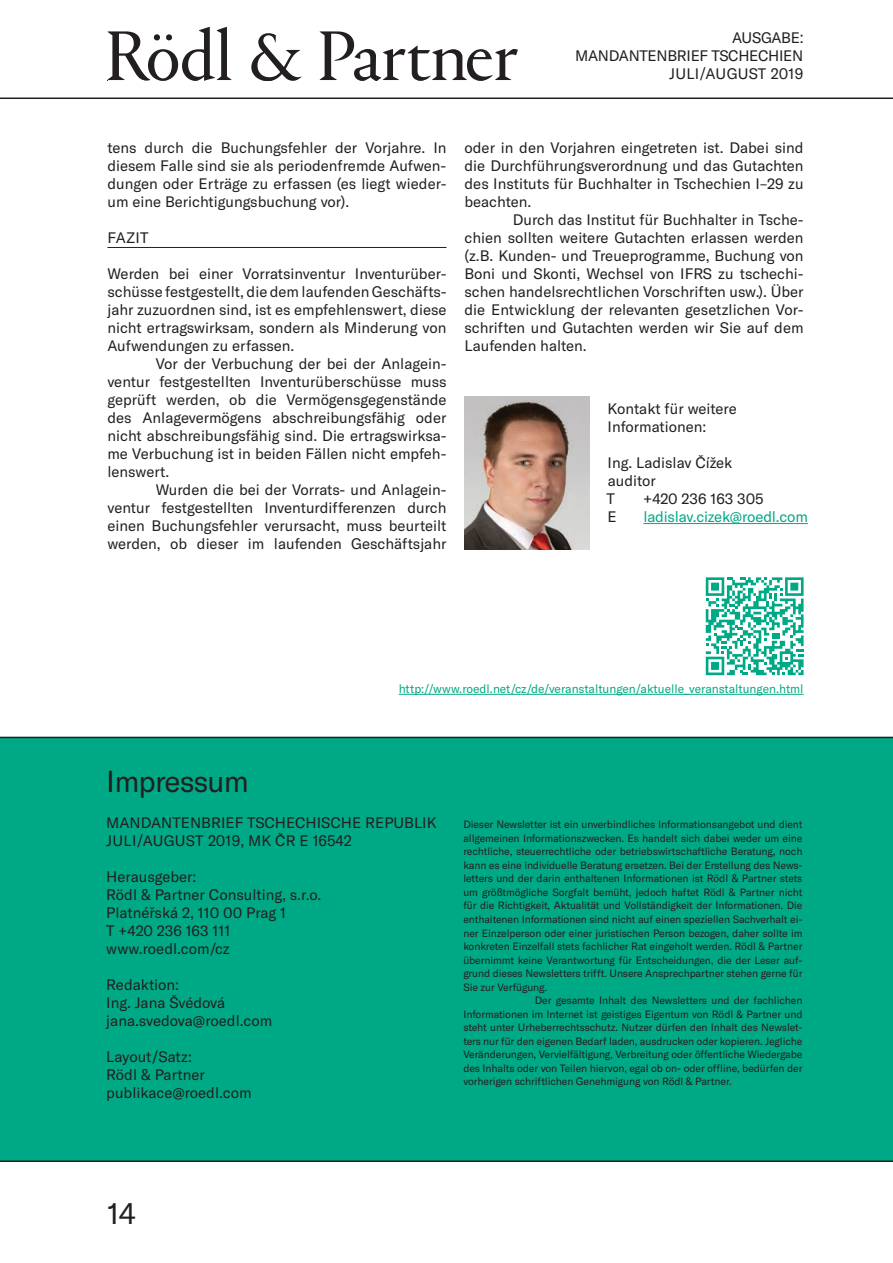
<style>
.page{position:relative;width:893px;height:1263px;background:#fff}
.page>*{position:absolute;margin:0;border:0;box-sizing:border-box;transform-origin:0 0}
.t1{font:30px "GT America";color:#231f20}
.t2{font:15px/18px "GT America";color:#231f20}
.t3{font:15px/18px "GT America";letter-spacing:-.02em;color:#231f20;text-align:right}
.t4{font:15px "GT America";color:#00a985}
.t5{font:12px "GT America";letter-spacing:-.015em;color:#00a985}
.t6{font:10.5px "GT America";letter-spacing:-.01em;color:#231f20}
</style>
<div class="page">
<div style="left:0;top:738px;width:893px;height:424px;background:#00a985"></div>
<hr style="left:0;top:98px;width:893px;height:1px;background:#231f20">
<svg style="left:107px;top:27px;width:411px;height:54px"></svg>
<hr style="left:0;top:1160px;width:893px;height:2px;background:#231f20">
<hr style="left:0;top:737px;width:893px;height:1px;background:#231f20">
<svg style="left:706px;top:577px;width:98px;height:98px"></svg>
<img style="left:464px;top:396px;width:125px;height:153px">
<hr style="left:643px;top:523px;width:165px;height:1px;background:#00a985">
<hr style="left:107px;top:247px;width:339px;height:1px;background:#231f20">
<hr style="left:399px;top:694px;width:405px;height:1px;background:#00a985">
<p class="t3" style="left:575px;top:29px;width:230px">ausgabe:<br>mandantenbrief tschechien juli/aug ust 2019</p>
<p class="t2" style="left:107px;top:139px;width:341px;text-align:justify">tens durch die Buchungsfehler der Vorjahre. I n diesem Falle sind sie als periodenfremde Aufwen&shy;dungen oder E rträge zu erfassen (es liegt wieder&shy;um eine Berichtigungsbuchung vor).</p>
<p class="t2" style="left:107px;top:229px;width:43px">Fazit</p>
<p class="t2" style="left:107px;top:265px;width:341px;text-align:justify">Werden bei einer Vorratsinventur I nventurüber&shy;schüsse festgestellt, die dem laufenden Geschäfts&shy;jahr zuzuordnen sind, ist es empfehlenswert, diese nicht ertragswirksam, sondern als M inderung von Aufwendungen zu erfassen.</p>
<p class="t2" style="left:107px;top:355px;width:341px;text-indent:48px">Vor der Verbuchung der bei der Anlagein&shy;ventur festgestellten I nventurüberschüsse muss geprüft werden, ob die Vermögensgegenstände des Anlagevermögens abschreibungsfähig oder nicht abschreibungsfähig sind. Die ertragswirksa&shy;me Verbuchung ist in beiden Fällen nicht empfeh&shy;lenswert.<br>W</p>
<p class="t2" style="left:107px;top:481px;width:341px;text-align:justify;text-indent:61px">urden die bei der Vorrats- und Anlagein&shy;ventur festgestellten I nventurdifferenzen durch einen Buchungsfehler verursacht, muss beurteilt werden, ob dieser im laufenden Geschäftsjahr</p>
<p class="t2" style="left:464px;top:139px;width:341px">oder in den Vorjahren eingetreten ist. Dabei sind die Durchführungsverordnung und das Gutachten des I nstituts für Buchhalter in Tschechien I –29 zu beachten.<br>D</p>
<p class="t2" style="left:465px;top:211px;width:341px;text-align:justify;text-indent:59px">urch das I nstitut für Buchhalter in Tsche&shy;chien sollten weitere Gutachten erlassen werden (z.B. Kunden- und Treueprogramme, Buchung von Boni und Skonti, Wechsel von IFRS</p>
<p class="t2" style="left:464px;top:265px;width:341px;text-align:justify;text-indent:254px">zu tschechi&shy;schen handelsrechtlichen Vorschriften usw.). Über die Entwicklung der relevanten gesetzlichen Vor&shy;schriften und Gutachten werden wir Sie auf dem Laufenden halten.</p>
<p class="t2" style="left:608px;top:400px;width:131px">Kontakt für weitere<br>I nformationen:</p>
<p class="t2" style="left:607px;top:454px;width:127px">I ng. Ladislav Čížek auditor<br>T</p>
<p class="t2" style="left:643px;top:490px;width:122px">+420 236 163 305</p>
<p class="t2" style="left:608px;top:508px;width:5px">E</p>
<p class="t4" style="left:643px;top:508px;width:166px">ladislav.cizek@roedl.com</p>
<p class="t5" style="left:399px;top:682px;width:406px">http://www.roedl.net/cz/de/veranstaltungen/aktuelle_veranstaltungen.html</p>
<h1 class="t1" style="left:106px;top:764px;width:144px">I mpressum</h1>
<p class="t2" style="left:106px;top:814px;width:332px">mandantenbrief tschechische republik juli/aug ust 2019, MK ČR E 16542</p>
<p class="t2" style="left:106px;top:868px;width:217px">Herausgeber:<br>Rödl &amp; Partner Consulting, s.r.o.<br>Platnéřská 2, 110 00 Prag 1<br>T +420 236 163 111 www.roedl.com/cz</p>
<p class="t2" style="left:106px;top:976px;width:167px">Redaktion:<br>I ng. Jana Švédová jana.svedova@roedl.com</p>
<p class="t2" style="left:106px;top:1048px;width:147px">Layout/Satz:<br>Rödl &amp; Partner publikace@roedl.com</p>
<p class="t6" style="left:463px;top:818px;width:341px">Dieser Newsletter ist ein unverbindliches I nformationsangebot und dient</p>
<p class="t6" style="left:463px;top:832px;width:341px">allgemeinen I nformationszwecken. Es handelt sich dabei weder um eine</p>
<p class="t6" style="left:463px;top:845px;width:341px">rechtliche, steuerrechtliche oder betriebswirtschaftliche Beratung, noch</p>
<p class="t6" style="left:463px;top:859px;width:341px">kann es eine individuelle Beratung ersetzen. Bei der Erstellung des News-</p>
<p class="t6" style="left:463px;top:872px;width:341px">letters und der darin enthaltenen I nformationen ist Rödl &amp; Partner stets</p>
<p class="t6" style="left:463px;top:886px;width:341px">um größtmögliche Sorgfalt bemüht, jedoch haftet Rödl &amp; Partner nicht</p>
<p class="t6" style="left:463px;top:899px;width:341px">für die Richtigkeit, Aktualität und Vollständigkeit der I nformationen. Die</p>
<p class="t6" style="left:463px;top:913px;width:341px">enthaltenen I nformationen sind nicht auf einen speziellen Sachverhalt ei-</p>
<p class="t6" style="left:463px;top:926px;width:341px">ner Einzelperson oder einer juristischen Person bezogen, daher sollte im</p>
<p class="t6" style="left:463px;top:940px;width:341px">konkreten Einzelfall stets fachlicher Rat eingeholt werden. Rödl &amp; Partner</p>
<p class="t6" style="left:463px;top:954px;width:341px">übernimmt keine Verantwortung für Entscheidungen, die der Leser auf-</p>
<p class="t6" style="left:463px;top:967px;width:341px">grund dieses N ewsletters trifft. U nsere Ansprechpartner stehen gerne für</p>
<p class="t6" style="left:463px;top:981px;width:85px">Sie zur Verfügung.</p>
<p class="t6" style="left:535px;top:994px;width:269px">Der gesamte I nhalt des Newsletters und der fachlichen</p>
<p class="t6" style="left:463px;top:1008px;width:341px">I nformationen im I nternet ist geistiges Eigentum von Rödl &amp; Partner und</p>
<p class="t6" style="left:463px;top:1021px;width:341px">steht unter U rheberrechtsschutz. N utzer dürfen den I nhalt des N ewslet-</p>
<p class="t6" style="left:463px;top:1035px;width:341px">ters nur für den eigenen Bedarf laden, ausdrucken oder kopieren. Jegliche</p>
<p class="t6" style="left:463px;top:1048px;width:341px">Veränderungen, Vervielfältigung, Verbreitung oder öffentliche Wiedergabe</p>
<p class="t6" style="left:463px;top:1062px;width:341px">des I nhalts oder von Teilen hiervon, egal ob on- oder offline, bedürfen der</p>
<p class="t6" style="left:463px;top:1075px;width:270px">vorherigen schriftlichen Genehmigung von Rödl &amp; Partner.</p>
<h1 class="t1" style="left:107px;top:1196px;width:30px">14</h1>
</div>
